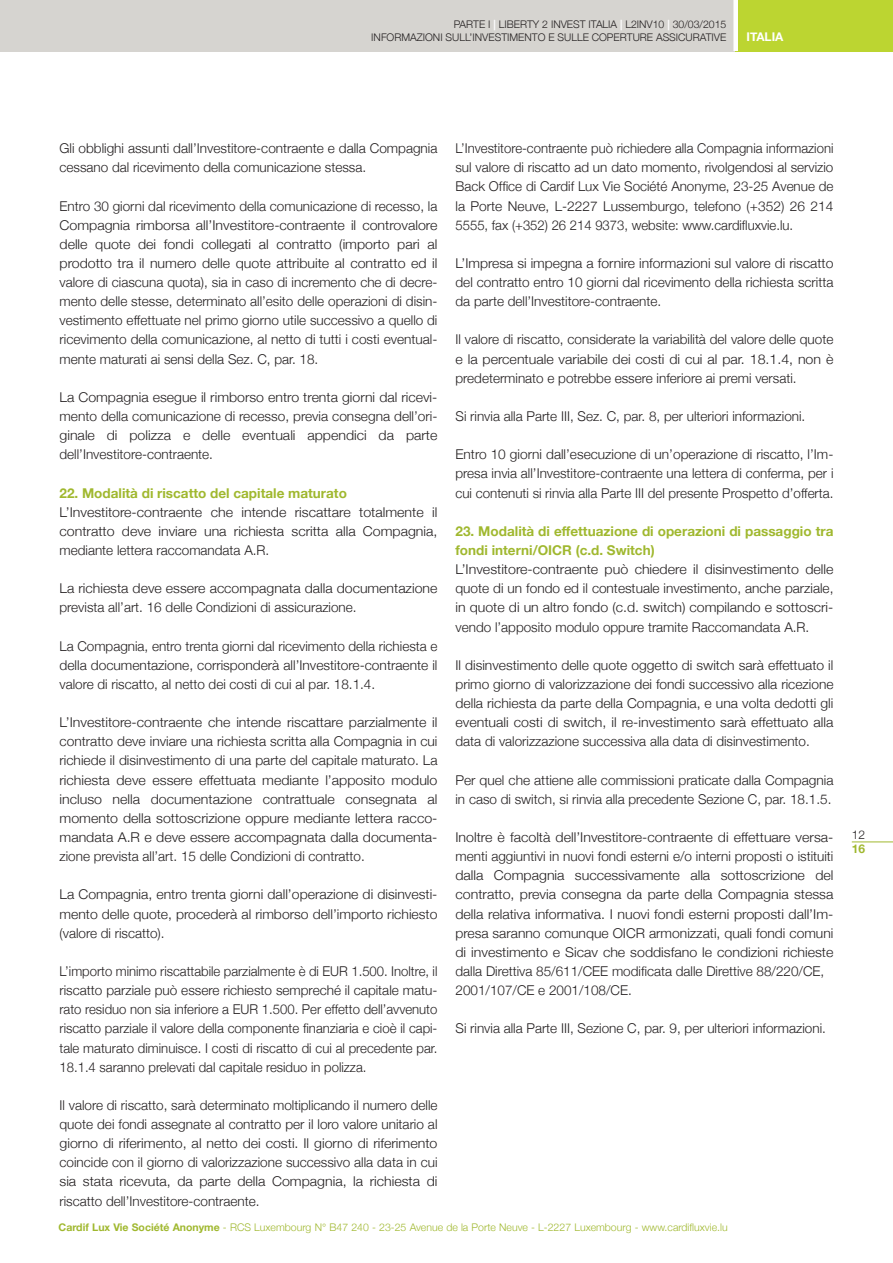
<style>
.page{position:relative;width:893px;height:1263px;background:#fff}
.page>*{position:absolute;margin:0;border:0;box-sizing:border-box;transform-origin:0 0}
.CLV_BODY_TXT{font:300 13.5px/19.2px "Helvetica Neue";color:#231f20;text-align:justify}
.CLV_BODY_TXT-2{font:300 13.5px/19.2px "Helvetica Neue";color:#231f20;text-align:justify;scale:1.05 1}
.CLV_BODY_TXT-3{font:300 13.5px/19.2px "Helvetica Neue";color:#231f20;text-align:justify;scale:1.04 1}
.CLV_BODY_TXT-4{font:700 13.5px/19.2px "Helvetica Neue";color:#a0b82f}
.t1{font:700 12px "Helvetica Neue";color:#fff}
.t2{font:300 12px "Helvetica Neue";color:#231f20}
.t3{font:700 12px "Helvetica Neue";color:#a0b82f}
.t4{font:300 10.5px "Helvetica Neue";color:#a0b82f}
.t5{font:300 10.5px/12.6px "Helvetica Neue";color:#231f20;text-align:right}
.s1{font-weight:700;color:#fff}
.s2{font-weight:700}
</style>
<div class="page">
<hr style="left:852px;top:841px;width:41px;height:1px;background:#a0b82f">
<div style="left:0;top:0;width:735px;height:51px;background:#d6d4d0"></div>
<div style="left:735px;top:0;width:158px;height:51px;background:#bcd531"></div>
<div style="left:733px;top:0;width:5px;height:51px;background:#fff"></div>
<p class="t5" style="left:371px;top:18px;width:357px">PARTE I <span class="s1">|</span> LIBERTY 2 INVEST ITALIA <span class="s1">|</span> L2INV10 <span class="s1">|</span> 30/03/2015<br>INFORMAZIONI SULL’INVESTIMENTO E SULLE COPERTURE ASSICURATIVE</p>
<p class="t1" style="left:747px;top:26px;width:38px">ITALIA</p>
<p class="CLV_BODY_TXT" style="left:60px;top:138px;width:379px">Gli obblighi assunti dall’Investitore-contraente e dalla Compagnia cessano dal ricevimento della comunicazione stessa.</p>
<p class="CLV_BODY_TXT" style="left:60px;top:195px;width:379px">Entro 30 giorni dal ricevimento della comunicazione di recesso, la Compagnia rimborsa all’Investitore-contraente il controvalore delle quote dei fondi collegati al contratto (importo pari al prodotto tra il numero delle quote attribuite al contratto ed il valore di ciascuna quota), sia in caso di incremento che di decre&shy;mento delle stesse, determinato all’esito delle operazioni di disin&shy;vestimento effettuate nel primo giorno utile successivo a quello di ricevimento della comunicazione, al netto di tutti i costi eventual&shy;mente maturati ai sensi della Sez. C, par. 18.</p>
<p class="CLV_BODY_TXT-3" style="left:60px;top:387px;width:365px">La Compagnia esegue il rimborso entro trenta giorni dal ricevi&shy;mento della comunicazione di recesso, previa consegna dell’ori&shy;ginale di polizza e delle eventuali appendici da parte dell’Investitore-contraente.</p>
<p class="CLV_BODY_TXT-4" style="left:60px;top:482px;width:289px">22. Modalità di riscatto del capitale maturato</p>
<p class="CLV_BODY_TXT-2" style="left:60px;top:501px;width:361px">L’Investitore-contraente che intende riscattare totalmente il contratto deve inviare una richiesta scritta alla Compagnia, mediante lettera raccomandata A.R.</p>
<p class="CLV_BODY_TXT-3" style="left:60px;top:578px;width:365px">La richiesta deve essere accompagnata dalla documentazione prevista all’art. 16 delle Condizioni di assicurazione.</p>
<p class="CLV_BODY_TXT" style="left:60px;top:635px;width:379px">La Compagnia, entro trenta giorni dal ricevimento della richiesta e della documentazione, corrisponderà all’Investitore-contraente il valore di riscatto, al netto dei costi di cui al par. 18.1.4.</p>
<p class="CLV_BODY_TXT-2" style="left:60px;top:712px;width:361px">L’Investitore-contraente che intende riscattare parzialmente il contratto deve inviare una richiesta scritta alla Compagnia in cui richiede il disinvestimento di una parte del capitale maturato. La richiesta deve essere effettuata mediante l’apposito modulo incluso nella documentazione contrattuale consegnata al momento della sottoscrizione oppure mediante lettera racco&shy;mandata A.R e deve essere accompagnata dalla documenta&shy;zione prevista all’art. 15 delle Condizioni di contratto.</p>
<p class="CLV_BODY_TXT-3" style="left:60px;top:884px;width:365px">La Compagnia, entro trenta giorni dall’operazione di disinvesti&shy;mento delle quote, procederà al rimborso dell’importo richiesto (valore di riscatto).</p>
<p class="CLV_BODY_TXT" style="left:60px;top:961px;width:379px">L’importo minimo riscattabile parzialmente è di EUR 1.500. Inoltre, il riscatto parziale può essere richiesto sempreché il capitale matu&shy;rato residuo non sia inferiore a EUR 1.500. Per effetto dell’avvenuto riscatto parziale il valore della componente finanziaria e cioè il capi&shy;tale maturato diminuisce. I costi di riscatto di cui al precedente par.<br>18.1.4 saranno prelevati dal capitale residuo in polizza.</p>
<p class="CLV_BODY_TXT" style="left:60px;top:1095px;width:379px">Il valore di riscatto, sarà determinato moltiplicando il numero delle quote dei fondi assegnate al contratto per il loro valore unitario al giorno di riferimento, al netto dei costi. Il giorno di riferimento coincide con il giorno di valorizzazione successivo alla data in cui sia stata ricevuta, da parte della Compagnia, la richiesta di riscatto dell’Investitore-contraente.</p>
<p class="CLV_BODY_TXT" style="left:455px;top:138px;width:379px">L’Investitore-contraente può richiedere alla Compagnia informazioni sul valore di riscatto ad un dato momento, rivolgendosi al servizio Back Office di Cardif Lux Vie Société Anonyme, 23-25 Avenue de la Porte Neuve, L-2227 Lussemburgo, telefono (+352) 26 214<br>5555, fax (+352) 26 214 9373, website: www.cardifluxvie.lu.</p>
<p class="CLV_BODY_TXT" style="left:455px;top:253px;width:379px">L’Impresa si impegna a fornire informazioni sul valore di riscatto del contratto entro 10 giorni dal ricevimento della richiesta scritta da parte dell’Investitore-contraente.</p>
<p class="CLV_BODY_TXT" style="left:455px;top:329px;width:379px">Il valore di riscatto, considerate la variabilità del valore delle quote e la percentuale variabile dei costi di cui al par. 18.1.4, non è predeterminato e potrebbe essere inferiore ai premi versati.</p>
<p class="CLV_BODY_TXT" style="left:455px;top:406px;width:351px">Si rinvia alla Parte III, Sez. C, par. 8, per ulteriori informazioni.</p>
<p class="CLV_BODY_TXT" style="left:455px;top:444px;width:379px">Entro 10 giorni dall’esecuzione di un’operazione di riscatto, l’Im&shy;presa invia all’Investitore-contraente una lettera di conferma, per i cui contenuti si rinvia alla Parte III del presente Prospetto d’offerta.</p>
<p class="CLV_BODY_TXT-4" style="left:455px;top:521px;width:379px">23. Modalità di effettuazione di operazioni di passaggio tra fondi interni/OICR (c.d. Switch)</p>
<p class="CLV_BODY_TXT-2" style="left:455px;top:559px;width:361px">L’Investitore-contraente può chiedere il disinvestimento delle quote di un fondo ed il contestuale investimento, anche parziale, in quote di un altro fondo (c.d. switch) compilando e sottoscri&shy;vendo l’apposito modulo oppure tramite Raccomandata A.R.</p>
<p class="CLV_BODY_TXT" style="left:455px;top:655px;width:379px">Il disinvestimento delle quote oggetto di switch sarà effettuato il primo giorno di valorizzazione dei fondi successivo alla ricezione della richiesta da parte della Compagnia, e una volta dedotti gli eventuali costi di switch, il re-investimento sarà effettuato alla data di valorizzazione successiva alla data di disinvestimento.</p>
<p class="CLV_BODY_TXT" style="left:455px;top:769px;width:379px">Per quel che attiene alle commissioni praticate dalla Compagnia in caso di switch, si rinvia alla precedente Sezione C, par. 18.1.5.</p>
<p class="CLV_BODY_TXT-2" style="left:455px;top:827px;width:361px">Inoltre è facoltà dell’Investitore-contraente di effettuare versa&shy;menti aggiuntivi in nuovi fondi esterni e/o interni proposti o istituiti dalla Compagnia successivamente alla sottoscrizione del contratto, previa consegna da parte della Compagnia stessa della relativa informativa. I nuovi fondi esterni proposti dall’Im&shy;presa saranno comunque OICR armonizzati, quali fondi comuni di investimento e Sicav che soddisfano le condizioni richieste dalla Direttiva 85/611/CEE modificata dalle Direttive 88/220/CE,</p>
<p class="CLV_BODY_TXT" style="left:455px;top:980px;width:178px">2001/107/CE e 2001/108/CE.</p>
<p class="CLV_BODY_TXT" style="left:455px;top:1018px;width:372px">Si rinvia alla Parte III, Sezione C, par. 9, per ulteriori informazioni.</p>
<p class="t4" style="left:59px;top:1219px;width:671px"><span class="s2">Cardif Lux Vie Société Anonyme</span> - RCS Luxembourg N° B47 240 - 23-25 Avenue de la Porte Neuve - L-2227 Luxembourg - www.cardifluxvie.lu</p>
<p class="t2" style="left:852px;top:825px;width:15px">12</p>
<p class="t3" style="left:852px;top:838px;width:15px">16</p>
</div>
